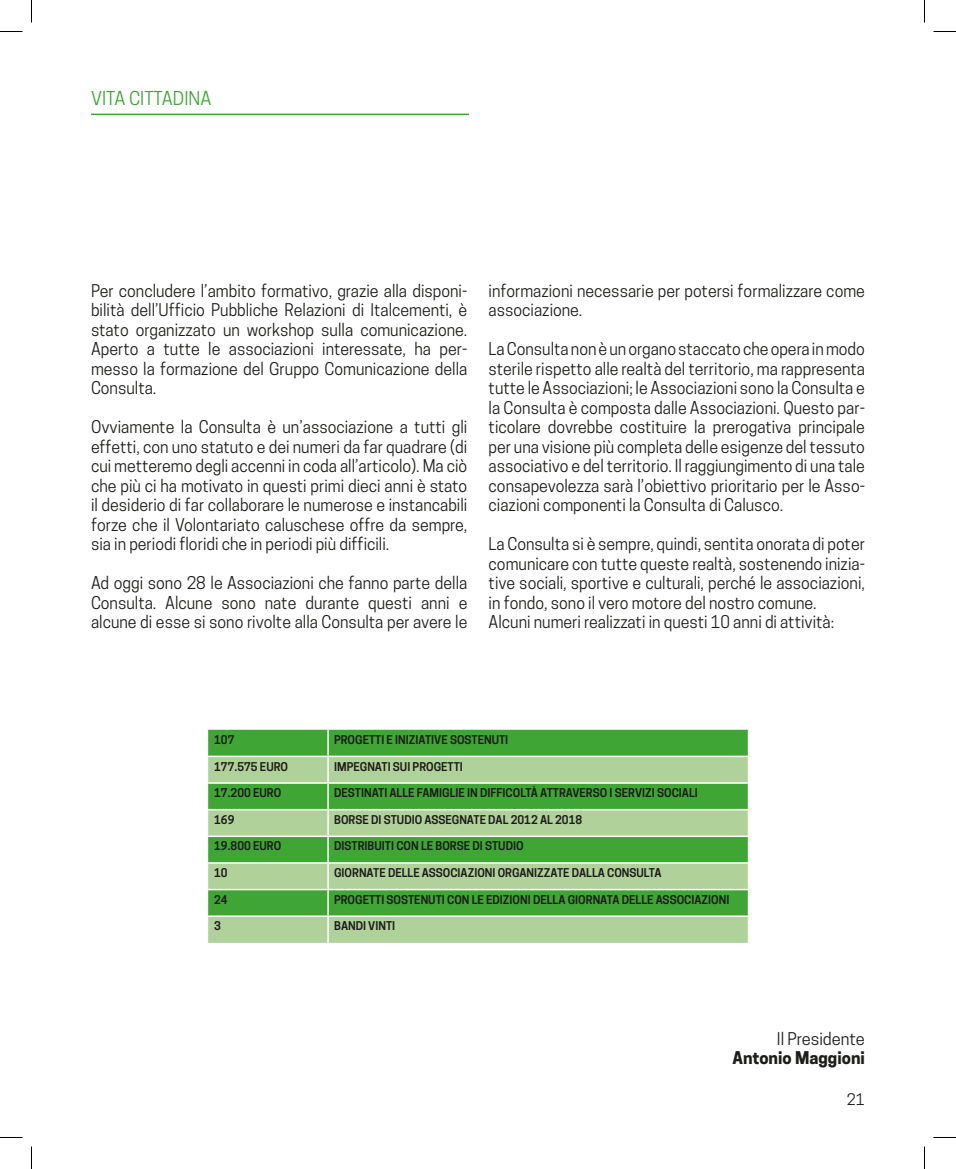
<style>
.page{position:relative;width:956px;height:1169px;background:#fff}
.page>*{position:absolute;margin:0;border:0;box-sizing:border-box;transform-origin:0 0}
.t1{font:18px "Cooper Hewitt";color:#3fa535}
.t2{font:16.5px/19.5px "Cooper Hewitt";color:#1d1d1b;text-align:justify}
.t3{font:700 16.5px "Cooper Hewitt";color:#1d1d1b}
.t4{font:15px "Cooper Hewitt";color:#1d1d1b}
.t5{font:600 11.4px "Cooper Hewitt";color:#1d1d1b}
</style>
<div class="page">
<hr style="left:91px;top:114px;width:378px;height:1px;background:#3fa535">
<div style="left:208px;top:729px;width:540px;height:26px;background:#3fa535"></div>
<svg style="left:208px;top:757px;width:540px;height:185px;background:#81bf70"></svg>
<hr style="left:327px;top:729px;width:2px;height:26px;background:#fff">
<hr style="left:327px;top:757px;width:2px;height:25px;background:#fff">
<hr style="left:208px;top:782px;width:120px;height:1px;background:#fff">
<hr style="left:328px;top:782px;width:420px;height:1px;background:#fff">
<hr style="left:327px;top:783px;width:2px;height:26px;background:#fff">
<hr style="left:208px;top:809px;width:120px;height:1px;background:#fff">
<hr style="left:328px;top:809px;width:420px;height:1px;background:#fff">
<hr style="left:327px;top:810px;width:2px;height:25px;background:#fff">
<hr style="left:208px;top:835px;width:120px;height:2px;background:#fff">
<hr style="left:328px;top:835px;width:420px;height:2px;background:#fff">
<hr style="left:327px;top:837px;width:2px;height:25px;background:#fff">
<hr style="left:208px;top:862px;width:120px;height:1px;background:#fff">
<hr style="left:328px;top:862px;width:420px;height:1px;background:#fff">
<hr style="left:327px;top:863px;width:2px;height:25px;background:#fff">
<hr style="left:208px;top:888px;width:120px;height:2px;background:#fff">
<hr style="left:328px;top:888px;width:420px;height:2px;background:#fff">
<hr style="left:327px;top:890px;width:2px;height:25px;background:#fff">
<hr style="left:208px;top:915px;width:120px;height:2px;background:#fff">
<hr style="left:328px;top:915px;width:420px;height:2px;background:#fff">
<hr style="left:327px;top:917px;width:2px;height:25px;background:#fff">
<svg style="left:0;top:31px;width:22px;height:1px"></svg>
<svg style="left:933px;top:31px;width:23px;height:1px"></svg>
<svg style="left:0;top:1137px;width:22px;height:1px"></svg>
<svg style="left:933px;top:1137px;width:23px;height:1px"></svg>
<svg style="left:31px;top:0;width:1px;height:23px"></svg>
<svg style="left:31px;top:1146px;width:1px;height:23px"></svg>
<svg style="left:924px;top:0;width:1px;height:23px"></svg>
<svg style="left:924px;top:1146px;width:1px;height:23px"></svg>
<p class="t1" style="left:91px;top:87px;width:122px">VITA CITTADINA</p>
<p class="t2" style="left:91px;top:281px;width:378px">Per concludere l’ambito formativo, grazie alla disponi&shy;bilità dell’Ufficio Pubbliche Relazioni di Italcementi, è stato organizzato un workshop sulla comunicazione.<br>Aperto a tutte le associazioni interessate, ha per&shy;messo la formazione del Gruppo Comunicazione della Consulta.</p>
<p class="t2" style="left:91px;top:417px;width:378px">Ovviamente la Consulta è un’associazione a tutti gli effetti, con uno statuto e dei numeri da far quadrare (di cui metteremo degli accenni in coda all’articolo). Ma ciò che più ci ha motivato in questi primi dieci anni è stato il desiderio di far collaborare le numerose e instancabili forze che il Volontariato caluschese offre da sempre, sia in periodi floridi che in periodi più difficili.</p>
<p class="t2" style="left:91px;top:573px;width:378px">Ad oggi sono 28 le Associazioni che fanno parte della Consulta. Alcune sono nate durante questi anni e alcune di esse si sono rivolte alla Consulta per avere le</p>
<p class="t2" style="left:489px;top:281px;width:378px">informazioni necessarie per potersi formalizzare come associazione.</p>
<p class="t2" style="left:489px;top:339px;width:378px">La Consulta non è un organo staccato che opera in modo sterile rispetto alle realtà del territorio, ma rappresenta tutte le Associazioni; le Associazioni sono la Consulta e la Consulta è composta dalle Associazioni. Questo par&shy;ticolare dovrebbe costituire la prerogativa principale per una visione più completa delle esigenze del tessuto associativo e del territorio. Il raggiungimento di una tale consapevolezza sarà l’obiettivo prioritario per le Asso&shy;ciazioni componenti la Consulta di Calusco.</p>
<p class="t2" style="left:489px;top:534px;width:378px;text-align:left">La Consulta si è sempre, quindi, sentita onorata di poter comunicare con tutte queste realtà, sostenendo inizia&shy;tive sociali, sportive e culturali, perché le associazioni, in fondo, sono il vero motore del nostro comune.<br>Alcuni numeri realizzati in questi 10 anni di attività:</p>
<p class="t5" style="left:214px;top:733px;width:22px">107</p>
<p class="t5" style="left:334px;top:733px;width:176px">PROGETTI E INIZIATIVE SOSTENUTI</p>
<p class="t5" style="left:214px;top:759px;width:75px">177.575 EURO</p>
<p class="t5" style="left:334px;top:759px;width:130px">IMPEGNATI SUI PROGETTI</p>
<p class="t5" style="left:214px;top:786px;width:69px">17.200 EURO</p>
<p class="t5" style="left:334px;top:786px;width:365px">DESTINATI ALLE FAMIGLIE IN DIFFICOLTÀ ATTRAVERSO I SERVIZI SOCIALI</p>
<p class="t5" style="left:214px;top:812px;width:22px">169</p>
<p class="t5" style="left:334px;top:812px;width:250px">BORSE DI STUDIO ASSEGNATE DAL 2012 AL 2018</p>
<p class="t5" style="left:214px;top:839px;width:69px">19.800 EURO</p>
<p class="t5" style="left:334px;top:839px;width:191px">DISTRIBUITI CON LE BORSE DI STUDIO</p>
<p class="t5" style="left:214px;top:866px;width:15px">10</p>
<p class="t5" style="left:334px;top:866px;width:329px">GIORNATE DELLE ASSOCIAZIONI ORGANIZZATE DALLA CONSULTA</p>
<p class="t5" style="left:214px;top:892px;width:15px">24</p>
<p class="t5" style="left:334px;top:892px;width:397px">PROGETTI SOSTENUTI CON LE EDIZIONI DELLA GIORNATA DELLE ASSOCIAZIONI</p>
<p class="t5" style="left:214px;top:919px;width:8px">3</p>
<p class="t5" style="left:334px;top:919px;width:63px">BANDI VINTI</p>
<p class="t2" style="left:777px;top:1029px;width:90px">Il Presidente</p>
<p class="t3" style="left:732px;top:1048px;width:134px">Antonio Maggioni</p>
<p class="t4" style="left:847px;top:1090px;width:19px">21</p>
</div>
